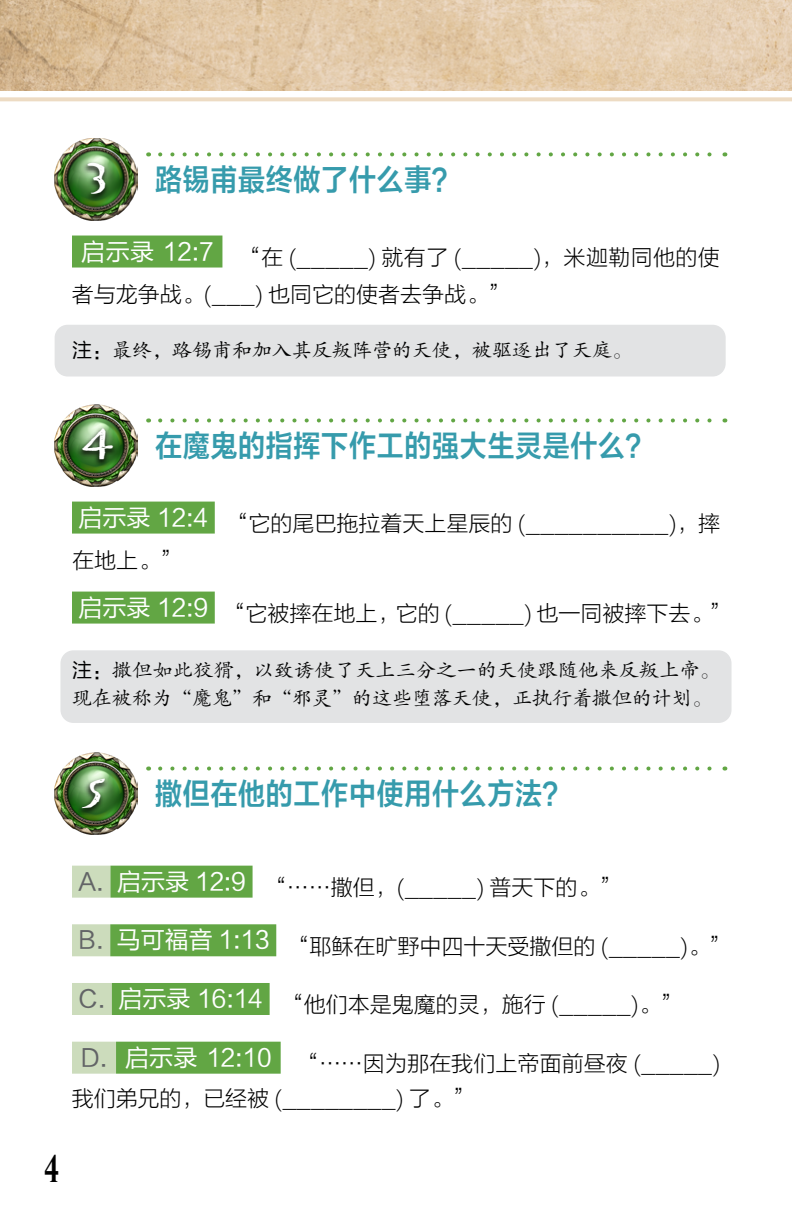
<style>
.page{position:relative;width:792px;height:1224px;background:#fff}
.page>*{position:absolute;margin:0;border:0;box-sizing:border-box;transform-origin:0 0}
.t1{font:700 50px "Carta Marina";color:#fff}
.t2{font:40px "Desire Pro";color:#000}
.t3{font:30px "FZLTZCHK GBK1 0";letter-spacing:.025em;color:#369bac;scale:.9 1}
.t4{font:22px/37px "FZLTKHK GBK1 0";color:#000}
.t5{font:20px/28px "FZKTK GBK1 0";color:#000}
.s1{font-family:"FZLTHK GBK1 0"}
</style>
<div class="page">
<img style="left:0;top:0;width:792px;height:91px">
<svg style="left:0;top:97px;width:792px;height:4px;background:#eedec8"></svg>
<div style="left:72px;top:236px;width:150px;height:32px;background:#62a644"></div>
<div style="left:72px;top:502px;width:143px;height:32px;background:#62a644"></div>
<div style="left:72px;top:592px;width:143px;height:32px;background:#62a644"></div>
<div style="left:72px;top:866px;width:38px;height:32px;background:#ccdcbc"></div>
<div style="left:110px;top:866px;width:143px;height:32px;background:#62a644"></div>
<div style="left:72px;top:924px;width:38px;height:32px;background:#ccdcbc"></div>
<div style="left:110px;top:924px;width:166px;height:32px;background:#62a644"></div>
<div style="left:72px;top:983px;width:40px;height:32px;background:#ccdcbc"></div>
<div style="left:112px;top:983px;width:158px;height:32px;background:#62a644"></div>
<div style="left:72px;top:1042px;width:44px;height:32px;background:#ccdcbc"></div>
<div style="left:116px;top:1042px;width:165px;height:32px;background:#62a644"></div>
<img style="left:54px;top:138px;width:83px;height:82px">
<div style="left:82px;top:160px;width:28px;height:41px;background:#000;opacity:.75"></div>
<img style="left:54px;top:404px;width:83px;height:82px">
<div style="left:76px;top:425px;width:42px;height:41px;background:#000;opacity:.75"></div>
<img style="left:54px;top:752px;width:83px;height:82px">
<div style="left:76px;top:776px;width:34px;height:39px;background:#000;opacity:.75"></div>
<svg style="left:160px;top:152px;width:552px;height:4px"></svg>
<svg style="left:160px;top:418px;width:552px;height:4px"></svg>
<svg style="left:160px;top:767px;width:552px;height:4px"></svg>
<div style="left:55px;top:325px;width:671px;height:52px;background:#e2e3e4;border-radius:13px"></div>
<div style="left:60px;top:650px;width:672px;height:73px;background:#e2e3e4;border-radius:13px"></div>
<h1 class="t1" style="left:87px;top:145px;width:22px">3</h1>
<h3 class="t3" style="left:155px;top:163px;width:339px">路锡甫最终做了什么事？</h3>
<p class="t4" style="left:72px;top:239px;width:649px;text-indent:9px"><sup>启示录</sup> <sup>12:7</sup> “在 (_____) 就有了 (_____)，米迦勒同他的使者与龙争战。(___) 也同它的使者去争战。”</p>
<p class="t5" style="left:72px;top:336px;width:561px"><span class="s1">注：</span>最终，路锡甫和加入其反叛阵营的天使，被驱逐出了天庭。</p>
<h1 class="t1" style="left:82px;top:414px;width:32px">4</h1>
<h3 class="t3" style="left:155px;top:429px;width:554px">在魔鬼的指挥下作工的强大生灵是什么？</h3>
<p class="t4" style="left:72px;top:505px;width:649px;text-indent:7px"><sup>启示录</sup> <sup>12:4</sup> “它的尾巴拖拉着天上星辰的 (__________)，摔在地上。”</p>
<p class="t4" style="left:79px;top:595px;width:654px"><sup>启示录</sup> <sup>12:9</sup> “它被摔在地上，它的 (_____) 也一同被摔下去。”</p>
<p class="t5" style="left:72px;top:656px;width:649px"><span class="s1">注：</span>撒但如此狡猾，以致诱使了天上三分之一的天使跟随他来反叛上帝。现在被称为“魔鬼”和“邪灵”的这些堕落天使，正执行着撒但的计划。</p>
<h1 class="t1" style="left:82px;top:762px;width:25px">5</h1>
<h3 class="t3" style="left:155px;top:777px;width:462px">撒但在他的工作中使用什么方法？</h3>
<p class="t4" style="left:79px;top:869px;width:544px"><sup>A.</sup> <sup>启示录</sup> <sup>12:9</sup> “……撒但，(_____) 普天下的。”</p>
<p class="t4" style="left:79px;top:928px;width:654px"><sup>B.</sup> <sup>马可福音</sup> <sup>1:13</sup> “耶稣在旷野中四十天受撒但的 (_____)。”</p>
<p class="t4" style="left:79px;top:987px;width:605px"><sup>C.</sup> <sup>启示录</sup> <sup>16:14</sup> “他们本是鬼魔的灵，施行 (_____)。”</p>
<p class="t4" style="left:72px;top:1046px;width:650px;line-height:35px;text-indent:9px"><sup>D.</sup> <sup>启示录</sup> <sup>12:10</sup> “……因为那在我们上帝面前昼夜 (_____)我们弟兄的，已经被 (________) 了。”</p>
<h2 class="t2" style="left:45px;top:1145px;width:16px">4</h2>
</div>
